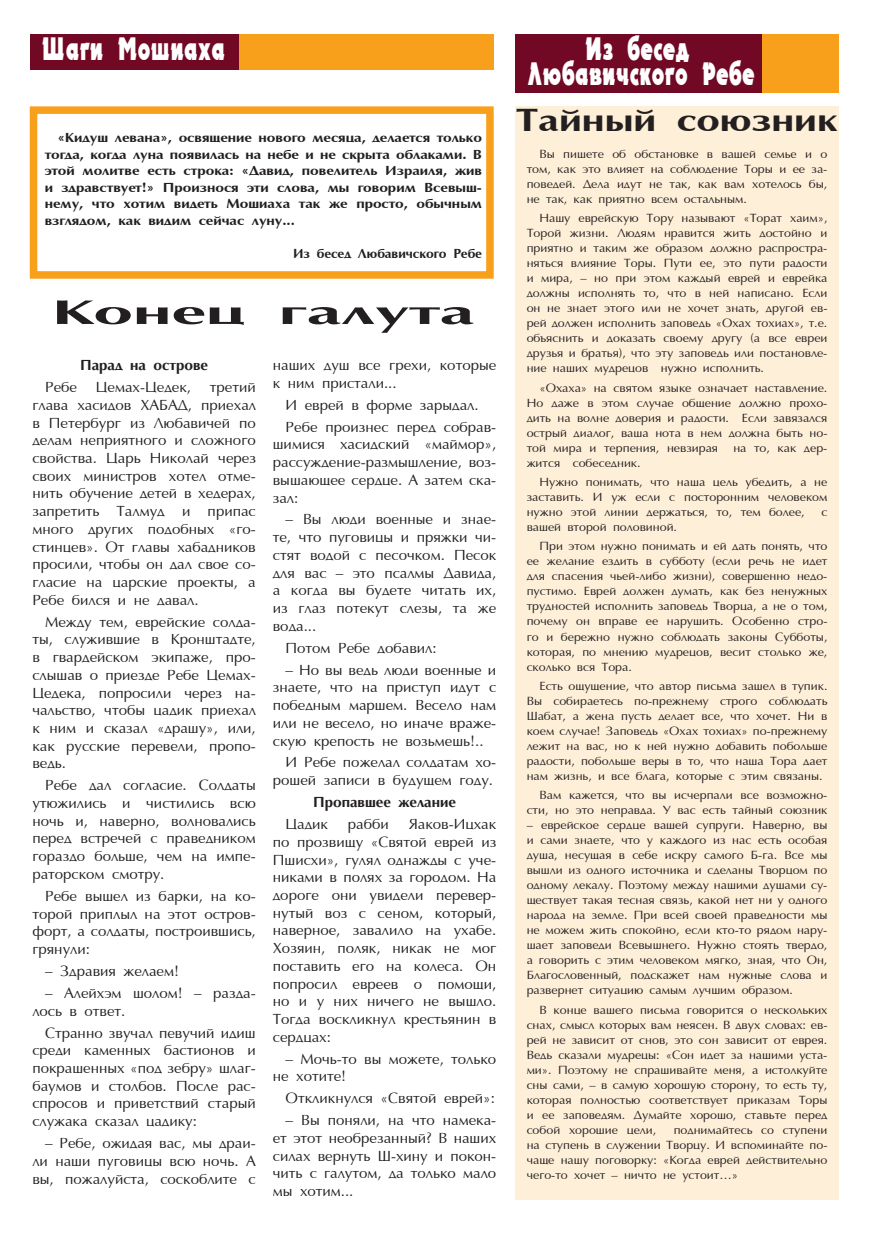
<style>
.page{position:relative;width:881px;height:1234px;background:#fff}
.page>*{position:absolute;margin:0;border:0;box-sizing:border-box;transform-origin:0 0}
.t1{font:700 34.5px "AG Opt Cyrillic";color:#231f20;scale:2 1}
.t2{font:700 33px "AG Optima Cyr";color:#231f20;scale:1.24 1}
.t3{font:31.5px/25.2px "Uk Electron";color:#fff;text-align:center;scale:.67 1}
.t4{font:15px/17.7px "AG Opt Cyrillic Normal";color:#231f20;text-align:justify}
.t5{font:700 15px "AG Opt Cyrillic";color:#231f20}
.t6{font:700 13.5px/16.5px "AG Optima Cyr";color:#231f20;text-align:justify;scale:1.11 1}
.t7{font:700 13.5px "AG Optima Cyr";color:#231f20}
.t8{font:12.15px/15px "AG Opt Cyrillic Normal";color:#231f20;text-align:justify}
</style>
<div class="page">
<div style="left:514px;top:34px;width:324px;height:58px;background:#f89f1c"></div>
<div style="left:514px;top:34px;width:247px;height:58px;background:#720924"></div>
<div style="left:30px;top:34px;width:463px;height:35px;background:#f89f1c"></div>
<div style="left:30px;top:34px;width:208px;height:35px;background:#720924"></div>
<div style="left:30px;top:106px;width:463px;height:173px;border:8px solid #f89f1c"></div>
<div style="left:514px;top:106px;width:324px;height:1093px;background:#feefd8"></div>
<h3 class="t3" style="left:43px;top:36px;width:275px">Шаги Мошиаха</h3>
<p class="t6" style="left:45px;top:130px;width:395px;text-indent:13px">«Кидуш левана», освящение нового месяца, делается только тогда, когда луна появилась на небе и не скрыта облаками. В этой молитве есть строка: «Давид, повелитель Израиля, жив и здравствует!» Произнося эти слова, мы говорим Всевыш&shy;нему, что хотим видеть Мошиаха так же просто, обычным взглядом, как видим сейчас луну...</p>
<p class="t7" style="left:293px;top:246px;width:190px">Из бесед Любавичского Ребе</p>
<h1 class="t1" style="left:51px;top:293px;width:213px">Конец галута</h1>
<p class="t5" style="left:80px;top:357px;width:129px">Парад на острове</p>
<p class="t4" style="left:45px;top:379px;width:33px">Ребе</p>
<p class="t4" style="left:96px;top:379px;width:97px">Цемах-Цедек,</p>
<p class="t4" style="left:32px;top:379px;width:225px;text-indent:177px">третий глава хасидов ХАБАД, приехал в Петербург из Любавичей по делам неприятного и сложного свойства. Царь Николай через своих министров хотел отме&shy;нить обучение детей в хедерах, запретить Талмуд и припас много других подобных «го&shy;стинцев». От главы хабадников просили, чтобы он дал свое со&shy;гласие на царские проекты, а Ребе бился и не давал.</p>
<p class="t4" style="left:32px;top:613px;width:225px;text-indent:13px">Между тем, еврейские солда&shy;ты, служившие в Кронштадте, в гвардейском экипаже, про&shy;слышав о приезде Ребе Цемах-Цедека, попросили через на&shy;чальство, чтобы цадик приехал к ним и сказал «драшу», или, как русские перевели, пропо&shy;ведь.</p>
<p class="t4" style="left:32px;top:777px;width:225px;text-indent:13px">Ребе дал согласие. Солдаты утюжились и чистились всю ночь и, наверно, волновались перед встречей с праведником гораздо больше, чем на импе&shy;раторском смотру.</p>
<p class="t4" style="left:32px;top:887px;width:225px;text-indent:13px">Ребе вышел из барки, на ко&shy;торой приплыл на этот остров&shy;форт, а солдаты, построившись, грянули:</p>
<p class="t4" style="left:45px;top:962px;width:135px">– Здравия желаем!</p>
<p class="t4" style="left:32px;top:984px;width:225px;text-indent:13px">– Алейхэм шолом! – разда&shy;лось в ответ.</p>
<p class="t4" style="left:32px;top:1024px;width:225px;text-indent:13px">Странно звучал певучий идиш среди каменных бастионов и покрашенных «под зебру» шлаг&shy;баумов и столбов. После рас&shy;спросов и приветствий старый служака сказал цадику:</p>
<p class="t4" style="left:32px;top:1134px;width:225px;text-indent:13px">– Ребе, ожидая вас, мы драи&shy;ли наши пуговицы всю ночь. А вы, пожалуйста, соскоблите с</p>
<p class="t4" style="left:273px;top:357px;width:225px">наших душ все грехи, которые к ним пристали...</p>
<p class="t4" style="left:285px;top:394px;width:212px;line-height:21.9px">И еврей в форме зарыдал.<br>Ребе произнес перед собрав-</p>
<p class="t4" style="left:273px;top:436px;width:225px">шимися хасидский «маймор», рассуждение-размышление, воз&shy;вышающее сердце. А затем ска&shy;зал:</p>
<p class="t4" style="left:273px;top:511px;width:225px;text-indent:13px">– Вы люди военные и знае&shy;те, что пуговицы и пряжки чи&shy;стят водой с песочком. Песок для вас – это псалмы Давида, а когда вы будете читать их, из глаз потекут слезы, та же вода...</p>
<p class="t4" style="left:285px;top:639px;width:152px">Потом Ребе добавил:</p>
<p class="t4" style="left:273px;top:661px;width:225px;text-indent:13px">– Но вы ведь люди военные и знаете, что на приступ идут с победным маршем. Весело нам или не весело, но иначе враже&shy;скую крепость не возьмешь!..</p>
<p class="t4" style="left:273px;top:754px;width:225px;text-align:right">И Ребе пожелал солдатам хо&shy;рошей записи в будущем году.</p>
<p class="t5" style="left:313px;top:793px;width:144px">Пропавшее желание</p>
<p class="t4" style="left:285px;top:815px;width:44px">Цадик</p>
<p class="t4" style="left:348px;top:815px;width:42px">рабби</p>
<p class="t4" style="left:273px;top:815px;width:225px;text-indent:136px">Яаков-Ицхак по прозвищу «Святой еврей из Пшисхи», гулял однажды с уче&shy;никами в полях за городом. На дороге они увидели перевер&shy;нутый воз с сеном, который, наверное, завалило на ухабе.<br>Хозяин, поляк, никак не мог поставить его на колеса. Он попросил евреев о помощи, но и у них ничего не вышло.<br>Тогда воскликнул крестьянин в сердцах:</p>
<p class="t4" style="left:273px;top:1050px;width:225px;text-indent:13px">– Мочь-то вы можете, только не хотите!</p>
<p class="t4" style="left:285px;top:1089px;width:211px">Откликнулся «Святой еврей»:</p>
<p class="t4" style="left:273px;top:1111px;width:225px;text-indent:13px">– Вы поняли, на что намека&shy;ет этот необрезанный? В наших силах вернуть Ш-хину и покон&shy;чить с галутом, да только мало мы хотим...</p>
<h3 class="t3" style="left:527px;top:36px;width:341px">Из бесед<br>Любавичского Ребе</h3>
<h2 class="t2" style="left:515px;top:102px;width:261px">Тайный союзник</h2>
<p class="t8" style="left:526px;top:147px;width:302px;text-indent:13px">Вы пишете об обстановке в вашей семье и о том, как это влияет на соблюдение Торы и ее за&shy;поведей. Дела идут не так, как вам хотелось бы, не так, как приятно всем остальным.</p>
<p class="t8" style="left:526px;top:211px;width:302px;text-indent:13px">Нашу еврейскую Тору называют «Торат хаим», Торой жизни. Людям нравится жить достойно и приятно и таким же образом должно распростра&shy;няться влияние Торы. Пути ее, это пути радости и мира, – но при этом каждый еврей и еврейка должны исполнять то, что в ней написано. Если он не знает этого или не хочет знать, другой ев&shy;рей должен исполнить заповедь «Охах тохиах», т.е. объяснить и доказать своему другу (а все евреи друзья и братья), что эту заповедь или постановле&shy;ние наших мудрецов нужно исполнить.</p>
<p class="t8" style="left:526px;top:380px;width:302px;text-indent:13px">«Охаха» на святом языке означает наставление.<br>Но даже в этом случае общение должно прохо&shy;дить на волне доверия и радости. Если завязался острый диалог, ваша нота в нем должна быть но&shy;той мира и терпения, невзирая</p>
<p class="t8" style="left:733px;top:440px;width:95px">на то, как дер-</p>
<p class="t8" style="left:539px;top:453px;width:289px;line-height:19.2px;text-indent:-13px">жится собеседник.<br>Нужно понимать, что наша цель убедить, а не</p>
<p class="t8" style="left:526px;top:490px;width:302px">заставить. И уж если с посторонним человеком нужно этой линии держаться, то, тем более,</p>
<p class="t8" style="left:821px;top:505px;width:7px">с</p>
<p class="t8" style="left:539px;top:518px;width:289px;line-height:19.2px;text-indent:-13px">вашей второй половиной.<br>При этом нужно понимать и ей дать понять, что</p>
<p class="t8" style="left:526px;top:554px;width:302px">ее желание ездить в субботу (если речь не идет для спасения чьей-либо жизни), совершенно недо&shy;пустимо. Еврей должен думать, как без ненужных трудностей исполнить заповедь Творца, а не о том, почему он вправе ее нарушить. Особенно стро&shy;го и бережно нужно соблюдать законы Субботы, которая, по мнению мудрецов, весит столько же, сколько вся Тора.</p>
<p class="t8" style="left:526px;top:678px;width:302px;text-indent:13px">Есть ощущение, что автор письма зашел в тупик.<br>Вы собираетесь по-прежнему строго соблюдать Шабат, а жена пусть делает все, что хочет. Ни в коем случае! Заповедь «Охах тохиах» по-прежнему лежит на вас, но к ней нужно добавить побольше радости, побольше веры в то, что наша Тора дает нам жизнь, и все блага, которые с этим связаны.</p>
<p class="t8" style="left:526px;top:788px;width:302px;text-align:right">Вам кажется, что вы исчерпали все возможно&shy;сти, но это неправда. У вас есть тайный союзник</p>
<p class="t8" style="left:526px;top:818px;width:302px">– еврейское сердце вашей супруги. Наверно, вы и сами знаете, что у каждого из нас есть особая душа, несущая в себе искру самого Б-га. Все мы вышли из одного источника и сделаны Творцом по одному лекалу. Поэтому между нашими душами су&shy;ществует такая тесная связь, какой нет ни у одного народа на земле. При всей своей праведности мы не можем жить спокойно, если кто-то рядом нару&shy;шает заповеди Всевышнего. Нужно стоять твердо, а говорить с этим человеком мягко, зная, что Он, Благословенный, подскажет нам нужные слова и развернет ситуацию самым лучшим образом.</p>
<p class="t8" style="left:526px;top:1002px;width:302px;text-indent:13px">В конце вашего письма говорится о нескольких снах, смысл которых вам неясен. В двух словах: ев&shy;рей не зависит от снов, это сон зависит от еврея.<br>Ведь сказали мудрецы: «Сон идет за нашими уста&shy;ми». Поэтому не спрашивайте меня, а истолкуйте сны сами, – в самую хорошую сторону, то есть ту, которая полностью соответствует приказам Торы и ее заповедям. Думайте хорошо, ставьте перед собой хорошие цели,</p>
<p class="t8" style="left:526px;top:1122px;width:302px;text-indent:147px">поднимайтесь со ступени на ступень в служении Творцу. И вспоминайте по&shy;чаще нашу поговорку: «Когда еврей действительно чего-то хочет – ничто не устоит…»</p>
</div>
